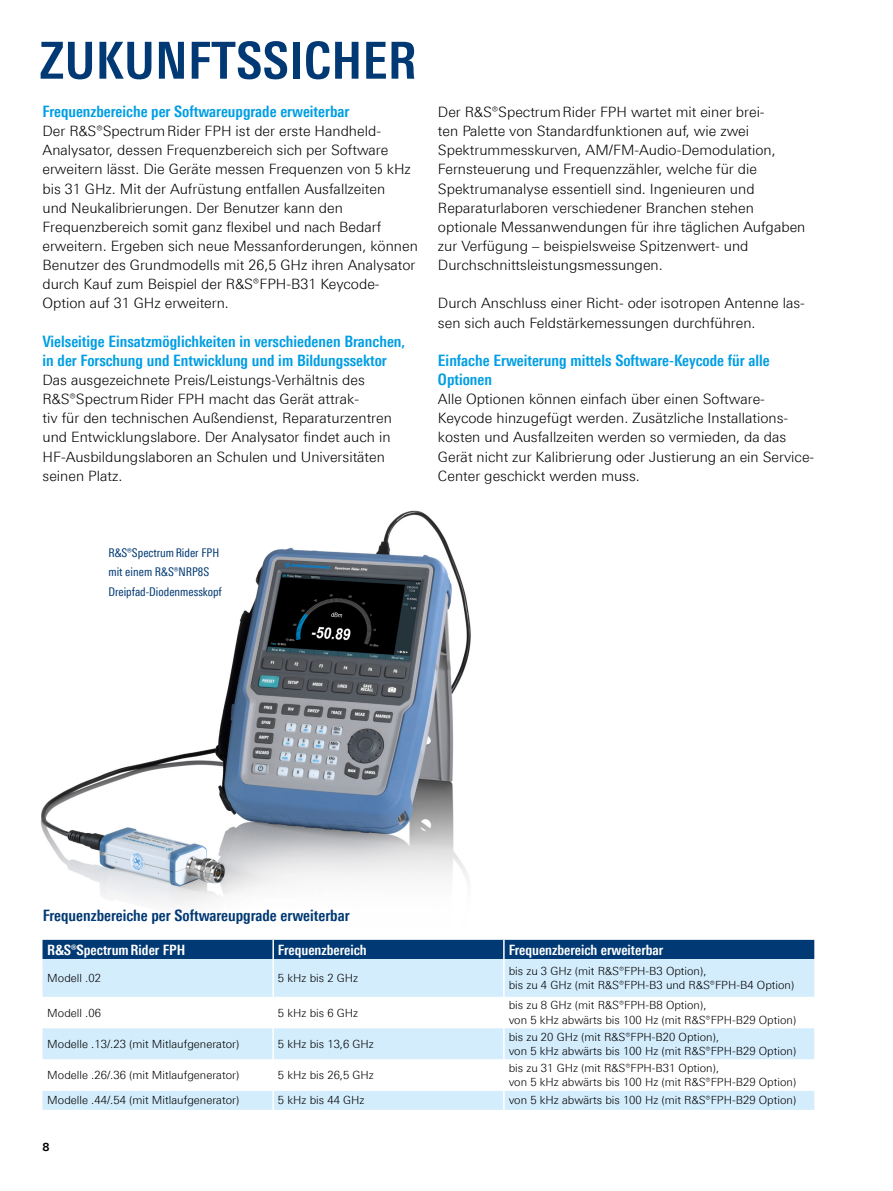
<style>
.page{position:relative;width:893px;height:1191px;background:#fff}
.page>*{position:absolute;margin:0;border:0;box-sizing:border-box;transform-origin:0 0}
.Seiten_Headline_34Pt{font:700 51px "Linotype Univers 620 Cn";letter-spacing:.01em;color:#003973}
.Absatzfett_cyan{font:700 15.75px/19.2px "Linotype Univers 620 Cn";color:#009ee3}
.Grafik_Tabelle_Übers{font:700 15.75px "Linotype Univers 620 Cn";color:#003973}
.Haupttext_ohne_Absta{font:300 14.25px/19.2px "Linotype Univers 330";color:#000}
.Haupttext{font:300 14.25px/19.2px "Linotype Univers 330";color:#000}
.Tabellenueberschrift{font:700 14.25px "Linotype Univers 620 Cn";color:#fff}
.Bildunterschrift{font:12px/19.2px "Linotype Univers 420 Cn";color:#003973}
.Tabelletext{font:300 11.25px/14.7px "Linotype Univers 330";color:#000}
.t1{font:700 11.25px "Linotype Univers 630";color:#000}
</style>
<div class="page">
<img style="left:40px;top:510px;width:431px;height:394px">
<div style="left:43px;top:939px;width:771px;height:20px;background:#003973"></div>
<div style="left:43px;top:959px;width:771px;height:150px;background:#d4edfc"></div>
<svg style="left:43px;top:997px;width:771px;height:93px"></svg>
<hr style="left:272px;top:959px;width:2px;height:38px;background:#fff">
<hr style="left:503px;top:959px;width:2px;height:38px;background:#fff">
<hr style="left:272px;top:997px;width:2px;height:31px;background:#fff">
<hr style="left:503px;top:997px;width:2px;height:31px;background:#fff">
<hr style="left:272px;top:1028px;width:2px;height:31px;background:#fff">
<hr style="left:503px;top:1028px;width:2px;height:31px;background:#fff">
<hr style="left:272px;top:1059px;width:2px;height:31px;background:#fff">
<hr style="left:503px;top:1059px;width:2px;height:31px;background:#fff">
<svg style="left:272px;top:1090px;width:2px;height:19px"></svg>
<svg style="left:503px;top:1090px;width:2px;height:19px"></svg>
<hr style="left:272px;top:939px;width:2px;height:20px;background:#fff">
<hr style="left:503px;top:939px;width:2px;height:20px;background:#fff">
<p class="Seiten_Headline_34Pt" style="left:40px;top:30px;width:379px">ZUKUNFTSSICHER</p>
<p class="Absatzfett_cyan" style="left:43px;top:102px;width:308px">Frequenzbereiche per Softwareupgrade erweiterbar</p>
<p class="Haupttext_ohne_Absta" style="left:43px;top:121px;width:377px">Der R&amp;S®SpectrumRider FPH ist der erste Handheld-Analysator, dessen Frequenzbereich sich per Software erweitern lässt. Die Geräte messen Frequenzen von 5 kHz bis 31 GHz. Mit der Aufrüstung entfallen Ausfallzeiten<br>und Neukalibrierungen. Der Benutzer kann den Frequenzbereich somit ganz flexibel und nach Bedarf erweitern. Ergeben sich neue Messanforderungen, können Benutzer des Grundmodells mit 26,5 GHz ihren Analysator durch Kauf zum Beispiel der R&amp;S®FPH-B31 Keycode-Option auf 31 GHz erweitern.</p>
<p class="Absatzfett_cyan" style="left:43px;top:331px;width:364px">Vielseitige Einsatzmöglichkeiten in verschiedenen Branchen, in der Forschung und Entwicklung und im Bildungssektor</p>
<p class="Haupttext_ohne_Absta" style="left:43px;top:370px;width:351px">Das ausgezeichnete Preis/Leistungs-Verhältnis des R&amp;S®SpectrumRider FPH macht das Gerät attrak-<br>tiv für den technischen Außendienst, Reparaturzentren und Entwicklungslabore. Der Analysator findet auch in HF-Ausbildungslaboren an Schulen und Universitäten seinen Platz.</p>
<p class="Haupttext_ohne_Absta" style="left:438px;top:102px;width:369px">Der R&amp;S®SpectrumRider FPH wartet mit einer brei-<br>ten Palette von Standardfunktionen auf, wie zwei Spektrummesskurven, AM/FM-Audio-Demodulation, Fernsteuerung und Frequenzzähler, welche für die Spektrumanalyse essentiell sind. Ingenieuren und Reparaturlaboren verschiedener Branchen stehen optionale Messanwendungen für ihre täglichen Aufgaben zur Verfügung – beispielsweise Spitzenwert- und Durchschnittsleistungsmessungen.</p>
<p class="Haupttext" style="left:438px;top:293px;width:368px">Durch Anschluss einer Richt- oder isotropen Antenne las&shy;sen sich auch Feldstärkemessungen durchführen.</p>
<p class="Absatzfett_cyan" style="left:438px;top:350px;width:333px">Einfache Erweiterung mittels Software-Keycode für alle<br>Optionen</p>
<p class="Haupttext_ohne_Absta" style="left:438px;top:389px;width:378px">Alle Optionen können einfach über einen Software-Keycode hinzugefügt werden. Zusätzliche Installations&shy;kosten und Ausfallzeiten werden so vermieden, da das Gerät nicht zur Kalibrierung oder Justierung an ein Service-Center geschickt werden muss.</p>
<p class="Bildunterschrift" style="left:108px;top:543px;width:115px">R&amp;S®SpectrumRider FPH mit einem R&amp;S®NRP8S<br>Dreipfad-Diodenmesskopf</p>
<p class="Grafik_Tabelle_Übers" style="left:43px;top:906px;width:308px">Frequenzbereiche per Softwareupgrade erweiterbar</p>
<p class="Tabellenueberschrift" style="left:47px;top:941px;width:139px">R&amp;S®Spectrum Rider FPH</p>
<p class="Tabellenueberschrift" style="left:278px;top:941px;width:90px">Frequenzbereich</p>
<p class="Tabellenueberschrift" style="left:509px;top:941px;width:156px">Frequenzbereich erweiterbar</p>
<p class="Tabelletext" style="left:47px;top:970px;width:55px">Modell .02</p>
<p class="Tabelletext" style="left:278px;top:970px;width:82px">5 kHz bis 2 GHz</p>
<p class="Tabelletext" style="left:509px;top:963px;width:199px">bis zu 3 GHz (mit R&amp;S®FPH-B3 Option),</p>
<p class="Tabelletext" style="left:509px;top:977px;width:287px">bis zu 4 GHz (mit R&amp;S®FPH-B3 und R&amp;S®FPH-B4 Option)</p>
<p class="Tabelletext" style="left:47px;top:1005px;width:55px">Modell .06</p>
<p class="Tabelletext" style="left:278px;top:1005px;width:82px">5 kHz bis 6 GHz</p>
<p class="Tabelletext" style="left:509px;top:997px;width:289px">bis zu 8 GHz (mit R&amp;S®FPH-B8 Option),<br>von 5 kHz abwärts bis 100 Hz (mit R&amp;S®FPH-B29 Option)</p>
<p class="Tabelletext" style="left:47px;top:1036px;width:193px">Modelle .13/.23 (mit Mitlaufgenerator)</p>
<p class="Tabelletext" style="left:278px;top:1036px;width:97px">5 kHz bis 13,6 GHz</p>
<p class="Tabelletext" style="left:509px;top:1029px;width:289px">bis zu 20 GHz (mit R&amp;S®FPH-B20 Option),<br>von 5 kHz abwärts bis 100 Hz (mit R&amp;S®FPH-B29 Option)</p>
<p class="Tabelletext" style="left:47px;top:1067px;width:193px">Modelle .26/.36 (mit Mitlaufgenerator)</p>
<p class="Tabelletext" style="left:278px;top:1067px;width:97px">5 kHz bis 26,5 GHz</p>
<p class="Tabelletext" style="left:509px;top:1060px;width:289px">bis zu 31 GHz (mit R&amp;S®FPH-B31 Option),<br>von 5 kHz abwärts bis 100 Hz (mit R&amp;S®FPH-B29 Option)</p>
<p class="Tabelletext" style="left:47px;top:1092px;width:193px">Modelle .44/.54 (mit Mitlaufgenerator)</p>
<p class="Tabelletext" style="left:278px;top:1092px;width:88px">5 kHz bis 44 GHz</p>
<p class="Tabelletext" style="left:509px;top:1092px;width:289px">von 5 kHz abwärts bis 100 Hz (mit R&amp;S®FPH-B29 Option)</p>
<p class="t1" style="left:43px;top:1139px;width:9px">8</p>
</div>
